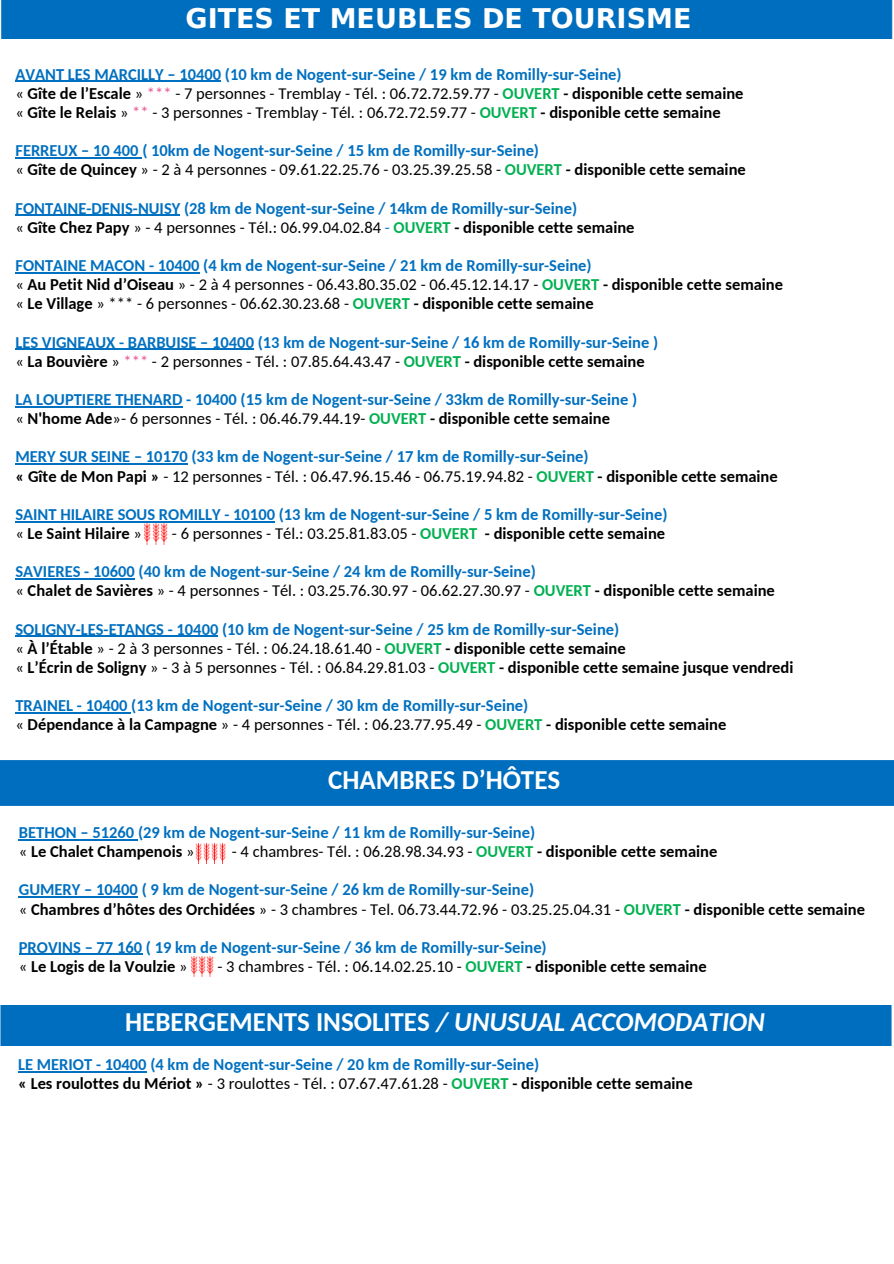
<style>
.page{position:relative;width:894px;height:1264px;background:#fff}
.page>*{position:absolute;margin:0;border:0;box-sizing:border-box;transform-origin:0 0}
.t1{font:700 27px "Carlito";color:#fff}
.t2{font:700 27px "DejaVu Sans";color:#fff}
.t3{font:16.5px "Carlito";color:#000}
.t4{font:700 16.5px "Carlito";color:#0070c0}
.t5{font:700 16.5px "Carlito";color:#000}
.s1{font-weight:700}
.s2{color:#e94e93}
.s3{font-weight:700;color:#00b050}
.s4{font-weight:400}
.s5{font-weight:400;color:#0070c0}
.s6{color:#00b050}
.s7{font-style:italic}
</style>
<div class="page">
<div style="left:1px;top:0;width:892px;height:38px;background:#006ebe"></div>
<hr style="left:15px;top:81px;width:206px;height:1px;background:#0070c0">
<hr style="left:15px;top:157px;width:127px;height:1px;background:#0070c0">
<hr style="left:15px;top:215px;width:165px;height:1px;background:#0070c0">
<hr style="left:15px;top:272px;width:184px;height:1px;background:#0070c0">
<hr style="left:15px;top:349px;width:239px;height:1px;background:#0070c0">
<hr style="left:15px;top:406px;width:167px;height:1px;background:#0070c0">
<hr style="left:15px;top:463px;width:173px;height:1px;background:#0070c0">
<hr style="left:15px;top:521px;width:260px;height:1px;background:#0070c0">
<img style="left:144px;top:524px;width:24px;height:20px">
<hr style="left:15px;top:578px;width:120px;height:1px;background:#0070c0">
<hr style="left:15px;top:635px;width:203px;height:2px;background:#0070c0">
<hr style="left:15px;top:712px;width:116px;height:1px;background:#0070c0">
<div style="left:0;top:760px;width:893px;height:45px;background:#006ebe"></div>
<hr style="left:19px;top:839px;width:119px;height:1px;background:#0070c0">
<hr style="left:19px;top:896px;width:119px;height:1px;background:#0070c0">
<img style="left:195px;top:843px;width:31px;height:20px">
<hr style="left:19px;top:953px;width:123px;height:2px;background:#0070c0">
<img style="left:191px;top:956px;width:23px;height:20px">
<div style="left:0;top:1005px;width:892px;height:40px;background:#006ebe"></div>
<hr style="left:18px;top:1071px;width:129px;height:1px;background:#0070c0">
<p class="t2" style="left:185px;top:3px;width:507px">GITES ET MEUBLES DE TOURISME</p>
<h1 class="t4" style="left:15px;top:67px;width:607px">AVANT LES MARCILLY – 10400 (10 km de Nogent-sur-Seine / 19 km de Romilly-sur-Seine)</h1>
<p class="t3" style="left:15px;top:86px;width:729px">« <span class="s1">Gîte de l’Escale</span> » <span class="s2">***</span> - 7 personnes - Tremblay - Tél. : 06.72.72.59.77 - <span class="s3">OUVERT</span> <span class="s1">- disponible cette semaine</span></p>
<p class="t3" style="left:15px;top:106px;width:706px">« <span class="s1">Gîte le Relais</span> » <span class="s2">**</span> - 3 personnes - Tremblay - Tél. : 06.72.72.59.77 - <span class="s3">OUVERT</span> <span class="s1">- disponible cette semaine</span></p>
<p class="t4" style="left:15px;top:144px;width:525px">FERREUX – 10 400 ( 10km de Nogent-sur-Seine / 15 km de Romilly-sur-Seine)</p>
<p class="t3" style="left:15px;top:163px;width:731px">« <span class="s1">Gîte de Quincey</span> » - 2 à 4 personnes - 09.61.22.25.76 - 03.25.39.25.58 - <span class="s3">OUVERT</span> <span class="s1">- disponible cette semaine</span></p>
<p class="t4" style="left:15px;top:201px;width:563px">FONTAINE-DENIS-NUISY (28 km de Nogent-sur-Seine / 14km de Romilly-sur-Seine)</p>
<p class="t5" style="left:15px;top:220px;width:620px"><span class="s4">«</span> Gîte Chez Papy <span class="s4">» - 4 personnes - Tél.: 06.99.04.02.84</span> <span class="s5">-</span> <span class="s6">OUVERT</span> - disponible cette semaine</p>
<p class="t4" style="left:15px;top:259px;width:577px">FONTAINE MACON - 10400 (4 km de Nogent-sur-Seine / 21 km de Romilly-sur-Seine)</p>
<p class="t3" style="left:15px;top:278px;width:768px">« <span class="s1">Au Petit Nid d’Oiseau</span> » - 2 à 4 personnes - 06.43.80.35.02 - 06.45.12.14.17 - <span class="s3">OUVERT</span> <span class="s1">- disponible cette semaine</span></p>
<p class="t3" style="left:15px;top:297px;width:579px">« <span class="s1">Le Village</span> » *** - 6 personnes - 06.62.30.23.68 - <span class="s3">OUVERT</span> <span class="s1">- disponible cette semaine</span></p>
<p class="t4" style="left:15px;top:335px;width:644px">LES VIGNEAUX - BARBUISE – 10400 (13 km de Nogent-sur-Seine / 16 km de Romilly-sur-Seine )</p>
<p class="t3" style="left:15px;top:354px;width:630px">« <span class="s1">La Bouvière</span> » <span class="s2">***</span> - 2 personnes - Tél. : 07.85.64.43.47 - <span class="s3">OUVERT</span> <span class="s1">- disponible cette semaine</span></p>
<p class="t4" style="left:15px;top:392px;width:623px">LA LOUPTIERE THENARD - 10400 (15 km de Nogent-sur-Seine / 33km de Romilly-sur-Seine )</p>
<p class="t3" style="left:15px;top:412px;width:596px">« <span class="s1">N'home Ade</span>»- 6 personnes - Tél. : 06.46.79.44.19- <span class="s3">OUVERT</span> <span class="s1">- disponible cette semaine</span></p>
<p class="t4" style="left:15px;top:450px;width:574px">MERY SUR SEINE – 10170 (33 km de Nogent-sur-Seine / 17 km de Romilly-sur-Seine)</p>
<p class="t3" style="left:15px;top:469px;width:763px"><span class="s1">« Gîte de Mon Papi »</span> - 12 personnes - Tél. : 06.47.96.15.46 - 06.75.19.94.82 - <span class="s3">OUVERT</span> <span class="s1">- disponible cette semaine</span></p>
<p class="t4" style="left:15px;top:507px;width:653px">SAINT HILAIRE SOUS ROMILLY - 10100 (13 km de Nogent-sur-Seine / 5 km de Romilly-sur-Seine)</p>
<p class="t5" style="left:15px;top:526px;width:128px"><span class="s4">«</span> Le Saint Hilaire <span class="s4">»</span></p>
<p class="t3" style="left:172px;top:526px;width:494px">- 6 personnes - Tél.: 03.25.81.83.05 - <span class="s3">OUVERT</span> <span class="s1">- disponible cette semaine</span></p>
<p class="t4" style="left:15px;top:565px;width:521px">SAVIERES - 10600 (40 km de Nogent-sur-Seine / 24 km de Romilly-sur-Seine)</p>
<p class="t3" style="left:15px;top:584px;width:760px">« <span class="s1">Chalet de Savières</span> » - 4 personnes - Tél. : 03.25.76.30.97 - 06.62.27.30.97 - <span class="s3">OUVERT</span> <span class="s1">- disponible cette semaine</span></p>
<p class="t4" style="left:15px;top:622px;width:605px">SOLIGNY-LES-ETANGS - 10400 (10 km de Nogent-sur-Seine / 25 km de Romilly-sur-Seine)</p>
<p class="t3" style="left:15px;top:641px;width:611px">« <span class="s1">À l’Étable</span> » - 2 à 3 personnes - Tél. : 06.24.18.61.40 - <span class="s3">OUVERT</span> <span class="s1">- disponible cette semaine</span></p>
<p class="t5" style="left:15px;top:660px;width:779px"><span class="s4">«</span> L’Écrin de Soligny <span class="s4">» - 3 à 5 personnes - Tél. : 06.84.29.81.03 -</span> <span class="s6">OUVERT</span> - disponible cette semaine jusque vendredi</p>
<p class="t4" style="left:15px;top:698px;width:514px">TRAINEL - 10400 (13 km de Nogent-sur-Seine / 30 km de Romilly-sur-Seine)</p>
<p class="t5" style="left:15px;top:718px;width:712px"><span class="s4">«</span> Dépendance à la Campagne <span class="s4">» - 4 personnes - Tél. : 06.23.77.95.49 -</span> <span class="s6">OUVERT</span> - disponible cette semaine</p>
<p class="t1" style="left:328px;top:769px;width:233px">CHAMBRES D’HÔTES</p>
<p class="t4" style="left:19px;top:825px;width:517px">BETHON – 51260 (29 km de Nogent-sur-Seine / 11 km de Romilly-sur-Seine)</p>
<p class="t5" style="left:19px;top:844px;width:177px"><span class="s4">«</span> Le Chalet Champenois <span class="s4">»</span></p>
<p class="t3" style="left:232px;top:844px;width:487px">- 4 chambres- Tél. : 06.28.98.34.93 - <span class="s3">OUVERT</span> <span class="s1">- disponible cette semaine</span></p>
<p class="t4" style="left:19px;top:883px;width:516px">GUMERY – 10400 ( 9 km de Nogent-sur-Seine / 26 km de Romilly-sur-Seine)</p>
<h1 class="t5" style="left:19px;top:902px;width:847px"><span class="s4">«</span> Chambres d’hôtes des Orchidées <span class="s4">» - 3 chambres - Tel. 06.73.44.72.96 - 03.25.25.04.31 -</span> <span class="s6">OUVERT</span> - disponible cette semaine</h1>
<p class="t4" style="left:19px;top:940px;width:529px">PROVINS – 77 160 ( 19 km de Nogent-sur-Seine / 36 km de Romilly-sur-Seine)</p>
<p class="t5" style="left:19px;top:959px;width:170px"><span class="s4">«</span> Le Logis de la Voulzie <span class="s4">»</span></p>
<p class="t3" style="left:217px;top:959px;width:490px">- 3 chambres - Tél. : 06.14.02.25.10 - <span class="s3">OUVERT</span> <span class="s1">- disponible cette semaine</span></p>
<p class="t1" style="left:125px;top:1010px;width:641px">HEBERGEMENTS INSOLITES <span class="s7">/ UNUSUAL ACCOMODATION</span></p>
<p class="t4" style="left:18px;top:1057px;width:522px">LE MERIOT - 10400 (4 km de Nogent-sur-Seine / 20 km de Romilly-sur-Seine)</p>
<p class="t5" style="left:18px;top:1076px;width:676px">« Les roulottes du Mériot » <span class="s4">- 3 roulottes - Tél. : 07.67.47.61.28 -</span> <span class="s6">OUVERT</span> - disponible cette semaine</p>
</div>
